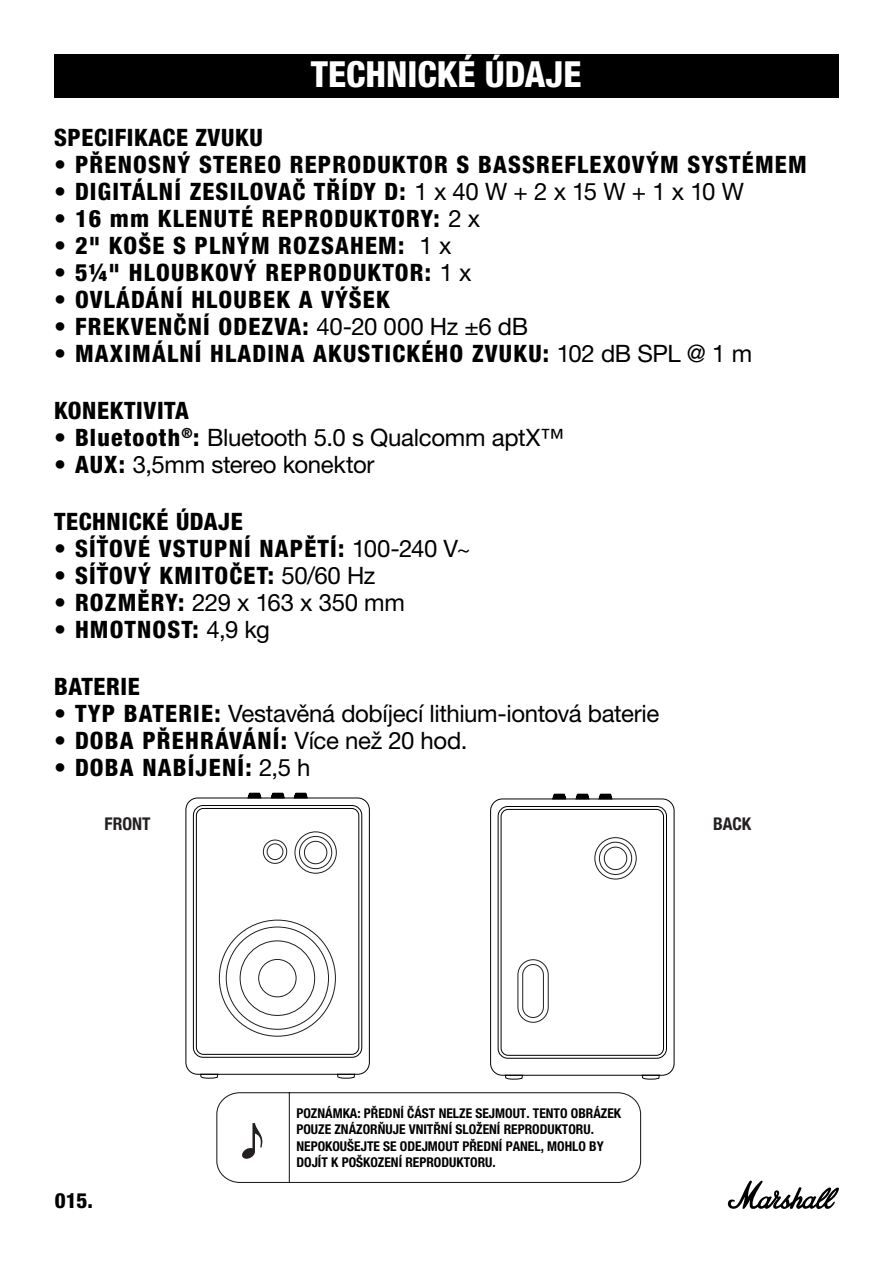
<style>
.page{position:relative;width:893px;height:1263px;background:#fff}
.page>*{position:absolute;margin:0;border:0;box-sizing:border-box;transform-origin:0 0}
.t1{font:800 condensed 36px "Helvetica Neue LT Pro";color:#fff}
.t2{font:800 condensed 24px "Helvetica Neue LT Pro";letter-spacing:.05em;color:#000}
.t3{font:24px "Helvetica Neue LT Pro";letter-spacing:-.015em;color:#000}
.t4{font:800 condensed 24px "Helvetica Neue LT Pro";letter-spacing:.025em;color:#000}
.t5{font:800 condensed 21px "Helvetica Neue LT Std";color:#000}
.t6{font:700 condensed 17.55px "Helvetica Neue";color:#241f21}
.t7{font:700 condensed 13.5px/16.5px "Helvetica Neue LT Pro";color:#000}
.s1{font-weight:400;font-stretch:normal}
.s2{font-weight:800;font-stretch:condensed}
</style>
<div class="page">
<svg style="left:727px;top:1180px;width:112px;height:29px"></svg>
<svg style="left:216px;top:1092px;width:426px;height:91px"></svg>
<div style="left:54px;top:54px;width:784px;height:44px;background:#000"></div>
<div style="left:185px;top:797px;width:185px;height:278px;border:1px solid #000;border-radius:12px"></div>
<div style="left:193px;top:805px;width:169px;height:253px;border:1px solid #000;border-radius:10px"></div>
<div style="left:196px;top:808px;width:163px;height:247px;border:1px solid #000;border-radius:7px"></div>
<svg style="left:200px;top:792px;width:156px;height:287px"></svg>
<svg style="left:262px;top:831px;width:75px;height:43px"></svg>
<div style="left:490px;top:798px;width:184px;height:278px;border:1px solid #000;border-radius:12px"></div>
<div style="left:498px;top:806px;width:169px;height:253px;border:1px solid #000;border-radius:10px"></div>
<div style="left:501px;top:809px;width:163px;height:247px;border:1px solid #000;border-radius:7px"></div>
<svg style="left:504px;top:793px;width:156px;height:287px"></svg>
<svg style="left:517px;top:837px;width:120px;height:186px"></svg>
<h1 class="t1" style="left:311px;top:52px;width:272px">TECHNICKÉ ÚDAJE</h1>
<p class="t4" style="left:54px;top:122px;width:210px">SPECIFIKACE ZVUKU</p>
<p class="t2" style="left:54px;top:149px;width:754px">• PŘENOSNÝ STEREO REPRODUKTOR S BASSREFLEXOVÝM SYSTÉMEM</p>
<p class="t2" style="left:54px;top:176px;width:691px">• DIGITÁLNÍ ZESILOVAČ TŘÍDY D: <span class="s1">1 x 40 W + 2 x 15 W + 1 x 10 W</span></p>
<p class="t2" style="left:54px;top:203px;width:428px">• 16 mm KLENUTÉ REPRODUKTORY: <span class="s1">2 x</span></p>
<p class="t2" style="left:54px;top:230px;width:399px">• 2" KOŠE S PLNÝM ROZSAHEM: <span class="s1">1 x</span></p>
<p class="t2" style="left:54px;top:257px;width:419px">• 51/4" HLOUBKOVÝ REPRODUKTOR: <span class="s1">1 x</span></p>
<p class="t2" style="left:54px;top:284px;width:337px">• OVLÁDÁNÍ HLOUBEK A VÝŠEK</p>
<p class="t2" style="left:54px;top:311px;width:476px">• FREKVENČNÍ ODEZVA: <span class="s1">40-20 000 Hz ±6 dB</span></p>
<p class="t2" style="left:54px;top:338px;width:700px">• MAXIMÁLNÍ HLADINA AKUSTICKÉHO ZVUKU: <span class="s1">102 dB SPL @ 1 m</span></p>
<p class="t4" style="left:54px;top:395px;width:136px">KONEKTIVITA</p>
<p class="t3" style="left:54px;top:423px;width:512px"><span class="s2">• Bluetooth</span><sup>®</sup><span class="s2">:</span> Bluetooth 5.0 s Qualcomm aptX™</p>
<p class="t3" style="left:54px;top:450px;width:322px"><span class="s2">• AUX:</span> 3,5mm stereo konektor</p>
<p class="t4" style="left:54px;top:506px;width:190px">TECHNICKÉ ÚDAJE</p>
<p class="t2" style="left:54px;top:533px;width:418px">• SÍŤOVÉ VSTUPNÍ NAPĚTÍ: <span class="s1">100-240 V~</span></p>
<p class="t2" style="left:54px;top:560px;width:323px">• SÍŤOVÝ KMITOČET: <span class="s1">50/60 Hz</span></p>
<p class="t3" style="left:54px;top:588px;width:352px"><span class="s2">• ROZMĚRY:</span> 229 x 163 x 350 mm</p>
<p class="t2" style="left:54px;top:614px;width:217px">• HMOTNOST: <span class="s1">4,9 kg</span></p>
<p class="t4" style="left:54px;top:671px;width:87px">BATERIE</p>
<p class="t3" style="left:54px;top:699px;width:607px"><span class="s2">• TYP BATERIE:</span> Vestavěná dobíjecí lithium-iontová baterie</p>
<p class="t2" style="left:54px;top:725px;width:415px">• DOBA PŘEHRÁVÁNÍ: <span class="s1">Více než 20 hod.</span></p>
<p class="t2" style="left:54px;top:752px;width:258px">• DOBA NABÍJENÍ: <span class="s1">2,5 h</span></p>
<p class="t6" style="left:105px;top:809px;width:47px">FRONT</p>
<p class="t6" style="left:713px;top:809px;width:40px">BACK</p>
<p class="t5" style="left:55px;top:1187px;width:40px">015.</p>
<p class="t7" style="left:296px;top:1104px;width:326px">POZNÁMKA: PŘEDNÍ ČÁST NELZE SEJMOUT. TENTO OBRÁZEK POUZE ZNÁZORŇUJE VNITŘNÍ SLOŽENÍ REPRODUKTORU.<br>NEPOKOUŠEJTE SE ODEJMOUT PŘEDNÍ PANEL, MOHLO BY DOJÍT K POŠKOZENÍ REPRODUKTORU.</p>
</div>
